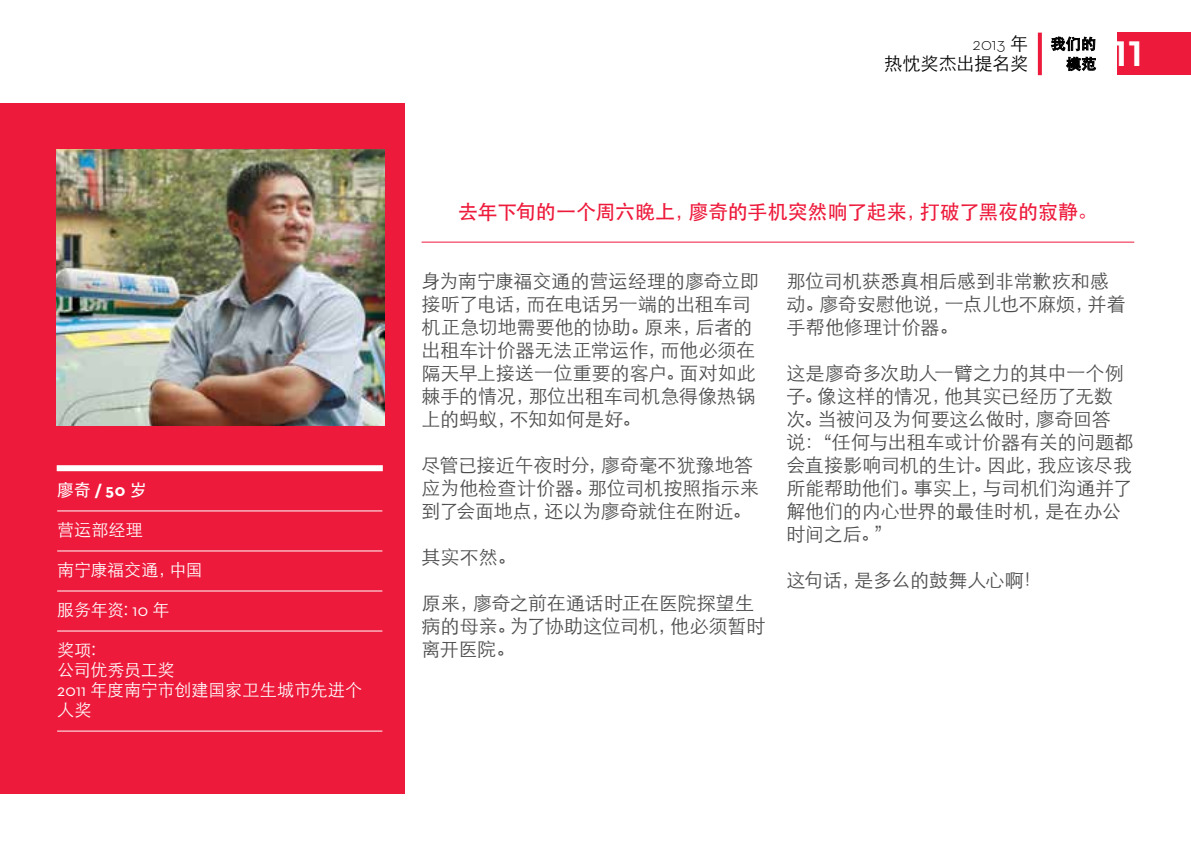
<style>
.page{position:relative;width:1191px;height:851px;background:#fff}
.page>*{position:absolute;margin:0;border:0;box-sizing:border-box;transform-origin:0 0}
.t1{font:600 48px "Neutra Text";color:#fff}
.t2{font:20px "ST Heiti";letter-spacing:-.01em;color:#ed1a3b}
.t3{font:19px/23px "ST Xihei";letter-spacing:-.005em;color:#4d4d4f}
.t4{font:18px "ST Xihei";letter-spacing:.005em;color:#000}
.t5{font:300 18px "Neutra Text";color:#000}
.t6{font:17px/20px "ST Xihei";letter-spacing:-.005em;color:#fff}
.t7{font:17px "ST Heiti";color:#fff}
.t8{font:15px/20px "ST Heiti";color:#000;text-align:right}
.s1{font-family:"Neutra Text";font-weight:700}
.s2{font-family:"Neutra Text"}
.s3{font-family:"ST Xihei";font-weight:400}
</style>
<div class="page">
<div style="left:1117px;top:33px;width:74px;height:42px;background:#ed1a3b"></div>
<hr style="left:421px;top:241px;width:713px;height:1px;background:#ed1a3b">
<div style="left:0;top:103px;width:404px;height:691px;background:#ed1a3b"></div>
<div style="left:57px;top:465px;width:326px;height:6px;background:#fff"></div>
<hr style="left:57px;top:510px;width:325px;height:1px;background:#fff">
<hr style="left:57px;top:550px;width:325px;height:1px;background:#fff">
<hr style="left:57px;top:590px;width:325px;height:1px;background:#fff">
<hr style="left:57px;top:630px;width:325px;height:1px;background:#fff">
<hr style="left:57px;top:730px;width:325px;height:1px;background:#fff">
<img style="left:57px;top:149px;width:327px;height:276px">
<svg style="left:1037px;top:33px;width:4px;height:42px"></svg>
<svg style="left:1051px;top:36px;width:45px;height:35px"></svg>
<p class="t7" style="left:57px;top:481px;width:91px">廖奇 <span class="s1">/ 50</span> 岁</p>
<p class="t6" style="left:57px;top:520px;width:87px">营运部经理</p>
<p class="t6" style="left:57px;top:560px;width:147px">南宁康福交通，中国</p>
<p class="t6" style="left:57px;top:600px;width:114px">服务年资: <span class="s2">10</span> 年</p>
<p class="t6" style="left:57px;top:640px;width:306px">奖项:<br>公司优秀员工奖<br><span class="s2">2011</span> 年度南宁市创建国家卫生城市先进个人奖</p>
<p class="t5" style="left:972px;top:33px;width:57px">2013 <span class="s3">年</span></p>
<p class="t4" style="left:884px;top:55px;width:145px">热忱奖杰出提名奖</p>
<p class="t8" style="left:1050px;top:34px;width:47px">我们的模范</p>
<h1 class="t1" style="left:1113px;top:21px;width:31px">11</h1>
<p class="t2" style="left:458px;top:201px;width:641px">去年下旬的一个周六晚上，廖奇的手机突然响了起来，打破了黑夜的寂静。</p>
<p class="t3" style="left:421px;top:269px;width:339px">身为南宁康福交通的营运经理的廖奇立即接听了电话，而在电话另一端的出租车司机正急切地需要他的协助。原来，后者的出租车计价器无法正常运作，而他必须在隔天早上接送一位重要的客户。面对如此棘手的情况，那位出租车司机急得像热锅上的蚂蚁，不知如何是好。</p>
<p class="t3" style="left:421px;top:453px;width:339px">尽管已接近午夜时分，廖奇毫不犹豫地答应为他检查计价器。那位司机按照指示来到了会面地点，还以为廖奇就住在附近。</p>
<p class="t3" style="left:421px;top:545px;width:96px">其实不然。</p>
<p class="t3" style="left:421px;top:591px;width:345px">原来，廖奇之前在通话时正在医院探望生病的母亲。为了协助这位司机，他必须暂时离开医院。</p>
<p class="t3" style="left:786px;top:269px;width:340px">那位司机获悉真相后感到非常歉疚和感动。廖奇安慰他说，一点儿也不麻烦，并着手帮他修理计价器。</p>
<p class="t3" style="left:786px;top:361px;width:348px">这是廖奇多次助人一臂之力的其中一个例子。像这样的情况，他其实已经历了无数次。当被问及为何要这么做时，廖奇回答说：“任何与出租车或计价器有关的问题都会直接影响司机的生计。因此，我应该尽我所能帮助他们。事实上，与司机们沟通并了解他们的内心世界的最佳时机，是在办公时间之后。”</p>
<p class="t3" style="left:786px;top:568px;width:257px">这句话，是多么的鼓舞人心啊！</p>
</div>
